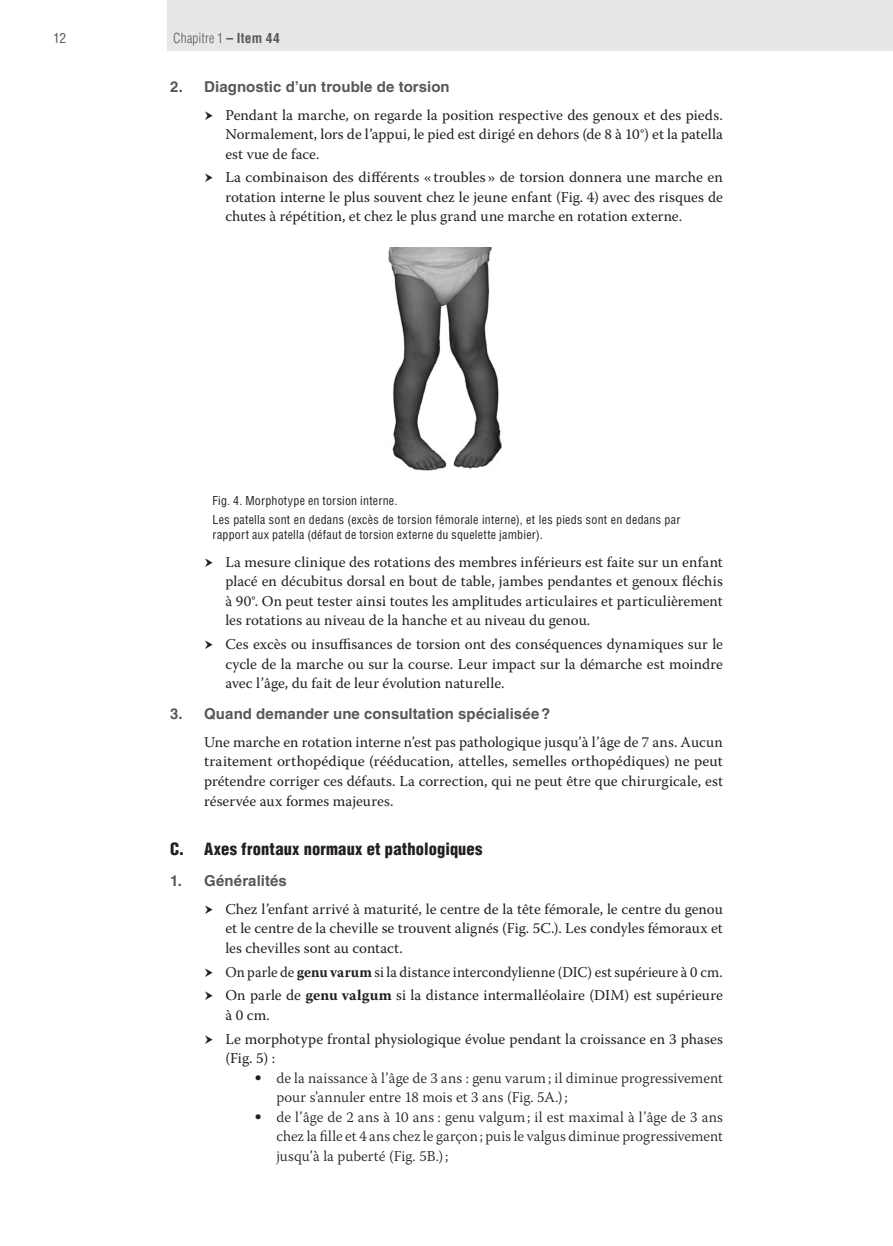
<style>
.page{position:relative;width:893px;height:1246px;background:#fff}
.page>*{position:absolute;margin:0;border:0;box-sizing:border-box;transform-origin:0 0}
.t1{font:900 condensed 16.5px "Helvetica LT Std";letter-spacing:.01em;color:#231f20}
.t2{font:15px/19.5px "Warnock Pro";color:#231f20;text-align:justify}
.t3{font:300 15px/19.5px "Warnock Pro";color:#231f20}
.t4{font:15px/23.7px "Warnock Pro";color:#231f20;scale:.96 1}
.t5{font:700 15px "Helvetica LT Std";letter-spacing:.005em;color:#57585a}
.t6{font:300 condensed 13.5px "Helvetica LT Std";letter-spacing:.015em;color:#57585a}
.t7{font:condensed 13.5px "Helvetica LT Std";color:#57585a}
.t8{font:condensed 12px/19.2px "Helvetica LT Std";letter-spacing:.02em;color:#231f20}
.s1{font-weight:700}
</style>
<div class="page">
<div style="left:167px;top:0;width:726px;height:51px;background:#e6e7e9"></div>
<img style="left:388px;top:248px;width:114px;height:223px">
<p class="t7" style="left:53px;top:32px;width:14px">12</p>
<p class="t6" style="left:173px;top:32px;width:108px">Chapitre 1 <span class="s1">– Item 44</span></p>
<p class="t5" style="left:170px;top:80px;width:281px">2. Diagnostic d’un trouble de torsion</p>
<p class="t2" style="left:225px;top:106px;width:499px">Pendant la marche, on regarde la position respective des genoux et des pieds.<br>Normalement, lors de l’appui, le pied est dirigé en dehors (de 8 à 10°) et la patella est vue de face.</p>
<p class="t2" style="left:225px;top:169px;width:499px">La combinaison des différents « troubles » de torsion donnera une marche en rotation interne le plus souvent chez le jeune enfant (Fig. 4) avec des risques de chutes à répétition, et chez le plus grand une marche en rotation externe.</p>
<p class="t8" style="left:213px;top:491px;width:469px">Fig. 4. Morphotype en torsion interne.<br>Les patella sont en dedans (excès de torsion fémorale interne), et les pieds sont en dedans par</p>
<p class="t8" style="left:213px;top:526px;width:332px">rapport aux patella (défaut de torsion externe du squelette jambier).</p>
<p class="t2" style="left:225px;top:554px;width:499px">La mesure clinique des rotations des membres inférieurs est faite sur un enfant placé en décubitus dorsal en bout de table, jambes pendantes et genoux fléchis à 90°. On peut tester ainsi toutes les amplitudes articulaires et particulièrement les rotations au niveau de la hanche et au niveau du genou.</p>
<p class="t2" style="left:225px;top:636px;width:499px">Ces excès ou insuffisances de torsion ont des conséquences dynamiques sur le cycle de la marche ou sur la course. Leur impact sur la démarche est moindre avec l’âge, du fait de leur évolution naturelle.</p>
<p class="t5" style="left:170px;top:708px;width:382px">3. Quand demander une consultation spécialisée ?</p>
<p class="t2" style="left:204px;top:734px;width:520px">Une marche en rotation interne n’est pas pathologique jusqu’à l’âge de 7 ans. Aucun traitement orthopédique (rééducation, attelles, semelles orthopédiques) ne peut prétendre corriger ces défauts. La correction, qui ne peut être que chirurgicale, est réservée aux formes majeures.</p>
<p class="t1" style="left:170px;top:842px;width:314px">C. Axes frontaux normaux et pathologiques</p>
<p class="t5" style="left:170px;top:874px;width:118px">1. Généralités</p>
<p class="t2" style="left:225px;top:900px;width:499px">Chez l’enfant arrivé à maturité, le centre de la tête fémorale, le centre du genou et le centre de la cheville se trouvent alignés (Fig. 5C.). Les condyles fémoraux et les chevilles sont au contact.</p>
<p class="t4" style="left:225px;top:961px;width:520px">On parle de <span class="s1">genu varum</span> si la distance intercondylienne (DIC) est supérieure à 0 cm.<br>On parle de <span class="s1">genu valgum</span> si la distance intermalléolaire (DIM) est supérieure</p>
<p class="t2" style="left:225px;top:1004px;width:499px;line-height:23.7px">à 0 cm.<br>Le morphotype frontal physiologique évolue pendant la croissance en 3 phases</p>
<p class="t2" style="left:225px;top:1050px;width:51px">(Fig. 5) :</p>
<p class="t3" style="left:276px;top:1069px;width:448px">de la naissance à l’âge de 3 ans : genu varum ; il diminue progressivement pour s’annuler entre 18 mois et 3 ans (Fig. 5A.) ;<br>de l’âge de 2 ans à 10 ans : genu valgum ; il est maximal à l’âge de 3 ans chez la fille et 4 ans chez le garçon ; puis le valgus diminue progressivement jusqu’à la puberté (Fig. 5B.) ;</p>
</div>
